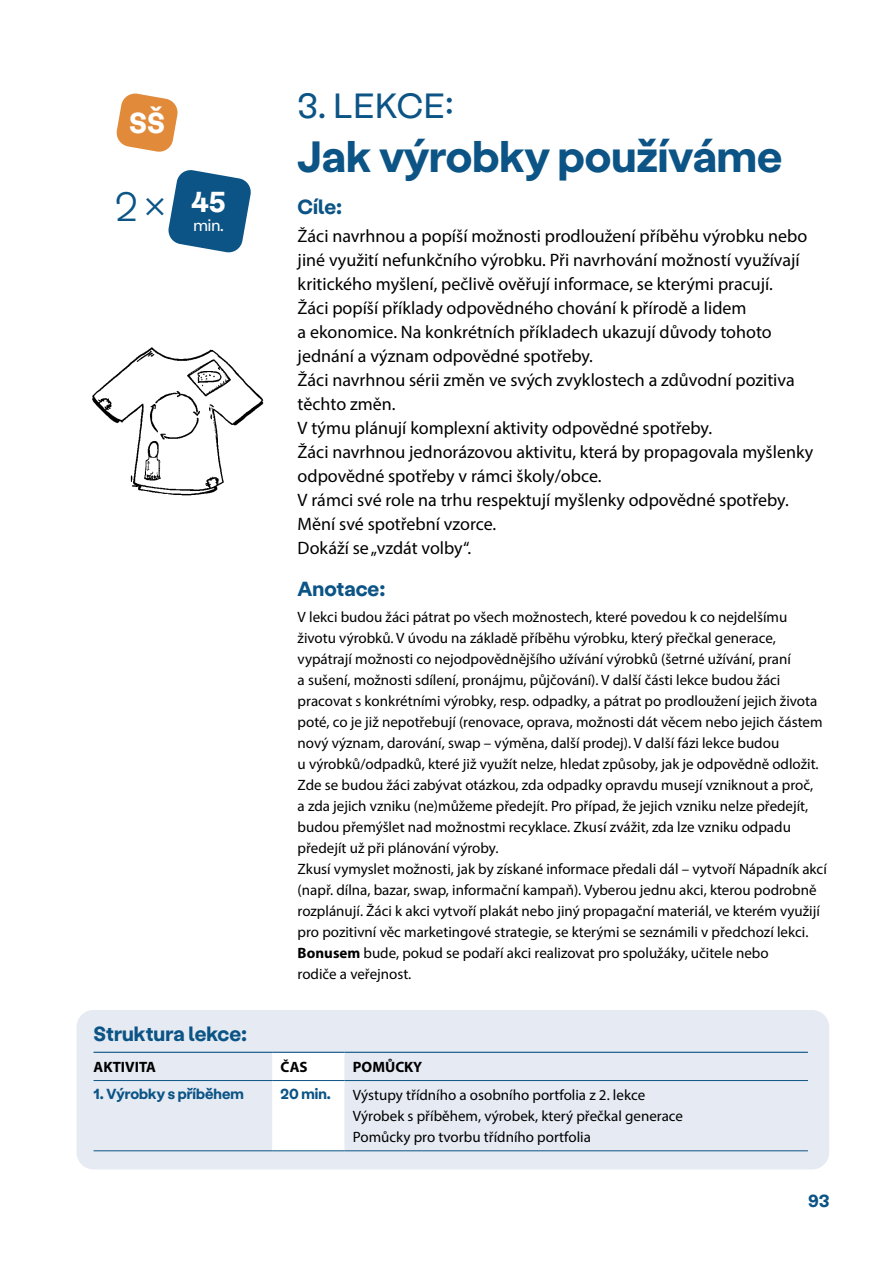
<style>
.page{position:relative;width:893px;height:1263px;background:#fff}
.page>*{position:absolute;margin:0;border:0;box-sizing:border-box;transform-origin:0 0}
.t1{font:700 45px "Stabil Grotesk";color:#0b5485}
.t2{font:300 42px "Stabil Grotesk";color:#0b5485}
.t3{font:36px "Stabil Grotesk";color:#0b5485}
.t4{font:700 29.7px "Stabil Grotesk";color:#fff}
.t5{font:700 21px "Stabil Grotesk";color:#0b5485}
.t6{font:18px/24px "Myriad Pro";color:#000}
.t7{font:700 18px "Stabil Grotesk";color:#0b5485}
.t8{font:16.5px "Stabil Grotesk";color:#fff}
.t9{font:15px/21px "Myriad Pro";color:#000}
.t10{font:700 15px "Stabil Grotesk";color:#0b5485}
.t11{font:700 15px "Myriad Pro";color:#000}
.s1{font-weight:700}
</style>
<div class="page">
<div style="left:77px;top:1010px;width:752px;height:159px;background:#e6eaf3;border-radius:17px"></div>
<div style="left:272px;top:1053px;width:72px;height:97px;background:#fff"></div>
<hr style="left:94px;top:1080px;width:178px;height:1px;background:#0b5485">
<hr style="left:344px;top:1080px;width:464px;height:1px;background:#0b5485">
<hr style="left:94px;top:1150px;width:178px;height:1px;background:#0b5485">
<hr style="left:344px;top:1150px;width:464px;height:1px;background:#0b5485">
<hr style="left:272px;top:1080px;width:72px;height:1px;background:#0b5485">
<hr style="left:272px;top:1150px;width:72px;height:1px;background:#0b5485">
<hr style="left:94px;top:1052px;width:178px;height:1px;background:#0b5485">
<hr style="left:272px;top:1052px;width:72px;height:1px;background:#0b5485">
<hr style="left:344px;top:1052px;width:464px;height:1px;background:#0b5485">
<svg style="left:168px;top:170px;width:83px;height:83px"></svg>
<svg style="left:116px;top:93px;width:62px;height:59px"></svg>
<img style="left:92px;top:347px;width:172px;height:149px">
<h3 class="t4" style="left:129px;top:100px;width:37px">SŠ</h3>
<h2 class="t2" style="left:115px;top:176px;width:53px">2 ×</h2>
<h3 class="t4" style="left:192px;top:179px;width:36px">45</h3>
<p class="t8" style="left:193px;top:213px;width:32px">min.</p>
<h3 class="t3" style="left:298px;top:79px;width:158px">3. LEKCE:</h3>
<h1 class="t1" style="left:298px;top:122px;width:486px">Jak výrobky používáme</h1>
<h3 class="t5" style="left:298px;top:190px;width:46px">Cíle:</h3>
<p class="t6" style="left:298px;top:224px;width:517px">Žáci navrhnou a popíší možnosti prodloužení příběhu výrobku nebo jiné využití nefunkčního výrobku. Při navrhování možností využívají kritického myšlení, pečlivě ověřují informace, se kterými pracují.<br>Žáci popíší příklady odpovědného chování k přírodě a lidem<br>a ekonomice. Na konkrétních příkladech ukazují důvody tohoto jednání a význam odpovědné spotřeby.<br>Žáci navrhnou sérii změn ve svých zvyklostech a zdůvodní pozitiva těchto změn.<br>V týmu plánují komplexní aktivity odpovědné spotřeby.<br>Žáci navrhnou jednorázovou aktivitu, která by propagovala myšlenky odpovědné spotřeby v rámci školy/obce.<br>V rámci své role na trhu respektují myšlenky odpovědné spotřeby.<br>Mění své spotřební vzorce.<br>Dokáží se „vzdát volby“.</p>
<h3 class="t5" style="left:298px;top:573px;width:89px">Anotace:</h3>
<p class="t9" style="left:298px;top:606px;width:531px">V lekci budou žáci pátrat po všech možnostech, které povedou k co nejdelšímu životu výrobků. V úvodu na základě příběhu výrobku, který přečkal generace, vypátrají možnosti co nejodpovědnějšího užívání výrobků (šetrné užívání, praní<br>a sušení, možnosti sdílení, pronájmu, půjčování). V další části lekce budou žáci pracovat s konkrétními výrobky, resp. odpadky, a pátrat po prodloužení jejich života poté, co je již nepotřebují (renovace, oprava, možnosti dát věcem nebo jejich částem nový význam, darování, swap – výměna, další prodej). V další fázi lekce budou<br>u výrobků/odpadků, které již využít nelze, hledat způsoby, jak je odpovědně odložit.<br>Zde se budou žáci zabývat otázkou, zda odpadky opravdu musejí vzniknout a proč,<br>a zda jejich vzniku (ne)můžeme předejít. Pro případ, že jejich vzniku nelze předejít, budou přemýšlet nad možnostmi recyklace. Zkusí zvážit, zda lze vzniku odpadu předejít už při plánování výroby.<br>Zkusí vymyslet možnosti, jak by získané informace předali dál – vytvoří Nápadník akcí (např. dílna, bazar, swap, informační kampaň). Vyberou jednu akci, kterou podrobně rozplánují. Žáci k akci vytvoří plakát nebo jiný propagační materiál, ve kterém využijí pro pozitivní věc marketingové strategie, se kterými se seznámili v předchozí lekci.<br><span class="s1">Bonusem</span> bude, pokud se podaří akci realizovat pro spolužáky, učitele nebo<br>rodiče a veřejnost.</p>
<h3 class="t5" style="left:94px;top:1018px;width:155px">Struktura lekce:</h3>
<p class="t11" style="left:94px;top:1057px;width:64px">AKTIVITA</p>
<p class="t11" style="left:281px;top:1057px;width:29px">ČAS</p>
<p class="t11" style="left:353px;top:1057px;width:71px">POMŮCKY</p>
<p class="t10" style="left:94px;top:1083px;width:152px">1. Výrobky s příběhem</p>
<p class="t10" style="left:281px;top:1083px;width:52px">20 min.</p>
<p class="t9" style="left:353px;top:1084px;width:332px">Výstupy třídního a osobního portfolia z 2. lekce<br>Výrobek s příběhem, výrobek, který přečkal generace<br>Pomůcky pro tvorbu třídního portfolia</p>
<p class="t7" style="left:809px;top:1187px;width:22px">93</p>
</div>
